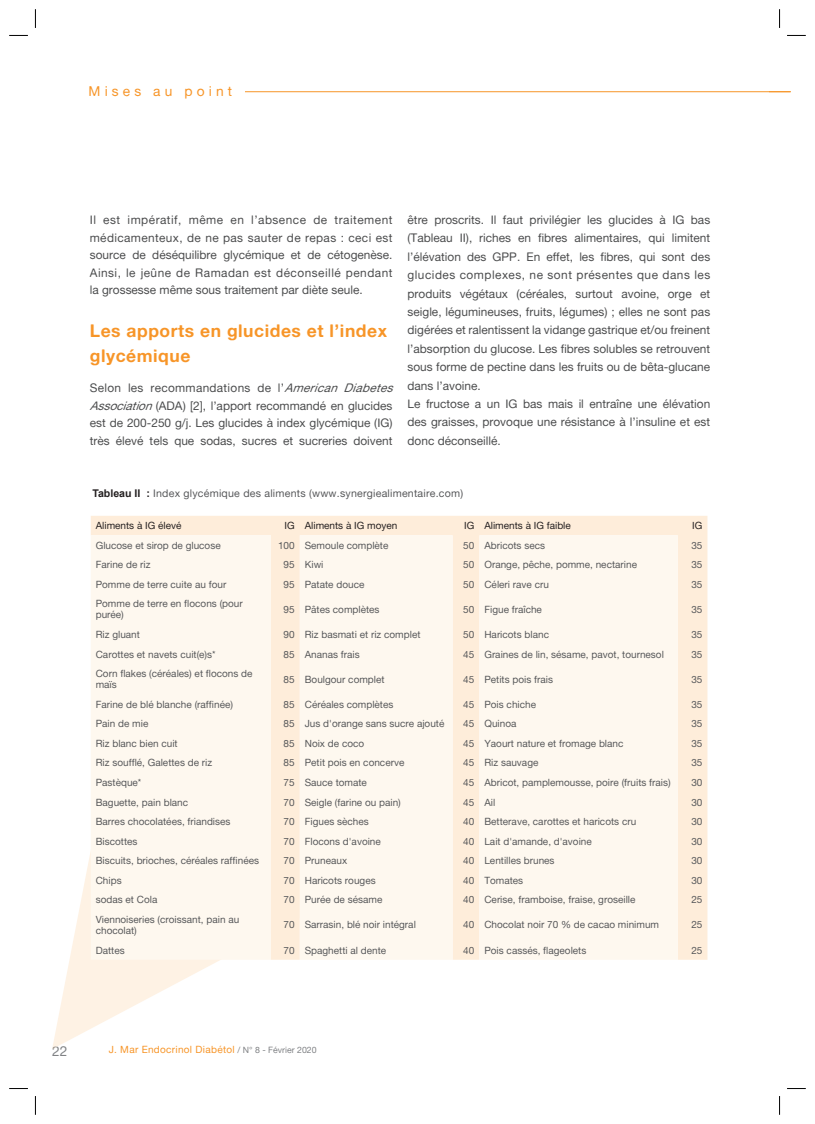
<style>
.page{position:relative;width:815px;height:1124px;background:#fff}
.page>*{position:absolute;margin:0;border:0;box-sizing:border-box;transform-origin:0 0}
.t1{font:17.5px/25px "Alte Haas Grotesk Bold";letter-spacing:.03em;color:#f79528}
.t2{font:13.75px "Alte Haas Grotesk";letter-spacing:.3em;color:#f79528}
.t3{font:13.75px "Alte Haas Grotesk";color:#8d8781}
.t4{font:11.88px/18.4px "Alte Haas Grotesk";color:#4b4c4d}
.t5{font:10.62px "Alte Haas Grotesk";letter-spacing:.02em;color:#57585a}
.t6{font:10px/11.2px "Alte Haas Grotesk";color:#57585a}
.t7{font:10px "Alte Haas Grotesk";color:#231f20}
.t8{font:10px "Alte Haas Grotesk";letter-spacing:.03em;color:#f79528}
.s1{font-style:italic}
.s2{font-family:"Arial";font-weight:700;color:#231f20}
.s3{color:#808285}
.s4{font-size:8.75px;color:#808285}
</style>
<div class="page">
<hr style="left:245px;top:91px;width:545px;height:1px;background:#f79528">
<svg style="left:52px;top:851px;width:281px;height:198px"></svg>
<div style="left:91px;top:516px;width:616px;height:443px;background:#feedda"></div>
<svg style="left:91px;top:535px;width:587px;height:424px;fill:#fef8ef"></svg>
<svg style="left:9px;top:35px;width:19px;height:1px"></svg>
<svg style="left:787px;top:35px;width:19px;height:1px"></svg>
<svg style="left:9px;top:1088px;width:19px;height:1px"></svg>
<svg style="left:787px;top:1088px;width:19px;height:1px"></svg>
<svg style="left:35px;top:9px;width:1px;height:19px"></svg>
<svg style="left:35px;top:1096px;width:1px;height:18px"></svg>
<svg style="left:779px;top:9px;width:1px;height:19px"></svg>
<svg style="left:779px;top:1096px;width:1px;height:18px"></svg>
<h2 class="t2" style="left:89px;top:83px;width:145px">Mises au point</h2>
<p class="t4" style="left:90px;top:211px;width:304px;line-height:17.5px;text-align:justify">Il est impératif, même en l’absence de traitement médicamenteux, de ne pas sauter de repas : ceci est source de déséquilibre glycémique et de cétogenèse.<br>Ainsi, le jeûne de Ramadan est déconseillé pendant la grossesse même sous traitement par diète seule.</p>
<h1 class="t1" style="left:90px;top:318px;width:299px">Les apports en glucides et l’index glycémique</h1>
<p class="t4" style="left:90px;top:379px;width:309px;line-height:17.5px">Selon les recommandations de l’<span class="s1">American Diabetes Association</span>(ADA) [2], l’apport recommandé en glucides est de 200-250 g/j. Les glucides à index glycémique (IG) très élevé tels que sodas, sucres et sucreries doivent</p>
<p class="t4" style="left:408px;top:210px;width:304px">être proscrits. Il faut privilégier les glucides à IG bas (Tableau II), riches en fibres alimentaires, qui limitent l’élévation des GPP. En effet, les fibres, qui sont des glucides complexes, ne sont présentes que dans les produits végétaux (céréales, surtout avoine, orge et seigle, légumineuses, fruits, légumes) ; elles ne sont pas digérées et ralentissent la vidange gastrique et/ou freinent l’absorption du glucose. Les fibres solubles se retrouvent sous forme de pectine dans les fruits ou de bêta-glucane dans l’avoine.<br>Le fructose a un IG bas mais il entraîne une élévation des graisses, provoque une résistance à l’insuline et est donc déconseillé.</p>
<p class="t5" style="left:92px;top:487px;width:372px"><span class="s2">Tableau II :</span> Index glycémique des aliments (www.synergiealimentaire.com)</p>
<p class="t7" style="left:96px;top:519px;width:87px">Aliments à IG élevé</p>
<p class="t7" style="left:285px;top:519px;width:114px">IG Aliments à IG moyen</p>
<p class="t7" style="left:464px;top:519px;width:108px">IG Aliments à IG faible</p>
<p class="t7" style="left:692px;top:519px;width:12px">IG</p>
<p class="t6" style="left:96px;top:539px;width:127px">Glucose et sirop de glucose</p>
<p class="t6" style="left:278px;top:539px;width:112px">100 Semoule complète</p>
<p class="t6" style="left:463px;top:539px;width:83px">50 Abricots secs</p>
<p class="t6" style="left:691px;top:539px;width:13px">35</p>
<p class="t6" style="left:96px;top:558px;width:56px">Farine de riz</p>
<p class="t6" style="left:284px;top:558px;width:41px">95 Kiwi</p>
<p class="t6" style="left:463px;top:558px;width:175px">50 Orange, pêche, pomme, nectarine</p>
<p class="t6" style="left:691px;top:558px;width:13px">35</p>
<p class="t6" style="left:96px;top:578px;width:132px">Pomme de terre cuite au four</p>
<p class="t6" style="left:284px;top:578px;width:82px">95 Patate douce</p>
<p class="t6" style="left:463px;top:578px;width:87px">50 Céleri rave cru</p>
<p class="t6" style="left:691px;top:578px;width:13px">35</p>
<p class="t6" style="left:96px;top:597px;width:149px">Pomme de terre en flocons (pour purée)</p>
<p class="t6" style="left:284px;top:603px;width:97px">95 Pâtes complètes</p>
<p class="t6" style="left:463px;top:603px;width:80px">50 Figue fraîche</p>
<p class="t6" style="left:691px;top:603px;width:13px">35</p>
<p class="t6" style="left:96px;top:628px;width:46px">Riz gluant</p>
<p class="t6" style="left:284px;top:628px;width:138px">90 Riz basmati et riz complet</p>
<p class="t6" style="left:463px;top:628px;width:87px">50 Haricots blanc</p>
<p class="t6" style="left:691px;top:628px;width:13px">35</p>
<p class="t6" style="left:96px;top:648px;width:122px">Carottes et navets cuit(e)s*</p>
<p class="t6" style="left:284px;top:648px;width:78px">85 Ananas frais</p>
<p class="t6" style="left:463px;top:648px;width:202px">45 Graines de lin, sésame, pavot, tournesol</p>
<p class="t6" style="left:691px;top:648px;width:13px">35</p>
<p class="t6" style="left:96px;top:667px;width:158px">Corn flakes (céréales) et flocons de maïs</p>
<p class="t6" style="left:284px;top:673px;width:102px">85 Boulgour complet</p>
<p class="t6" style="left:463px;top:673px;width:91px">45 Petits pois frais</p>
<p class="t6" style="left:691px;top:673px;width:13px">35</p>
<p class="t6" style="left:96px;top:698px;width:139px">Farine de blé blanche (raffinée)</p>
<p class="t6" style="left:284px;top:698px;width:111px">85 Céréales complètes</p>
<p class="t6" style="left:463px;top:698px;width:74px">45 Pois chiche</p>
<p class="t6" style="left:691px;top:698px;width:13px">35</p>
<p class="t6" style="left:96px;top:718px;width:54px">Pain de mie</p>
<p class="t6" style="left:284px;top:718px;width:162px">85 Jus d'orange sans sucre ajouté</p>
<p class="t6" style="left:463px;top:718px;width:55px">45 Quinoa</p>
<p class="t6" style="left:691px;top:718px;width:13px">35</p>
<p class="t6" style="left:96px;top:737px;width:84px">Riz blanc bien cuit</p>
<p class="t6" style="left:284px;top:737px;width:82px">85 Noix de coco</p>
<p class="t6" style="left:463px;top:737px;width:162px">45 Yaourt nature et fromage blanc</p>
<p class="t6" style="left:691px;top:737px;width:13px">35</p>
<p class="t6" style="left:96px;top:757px;width:118px">Riz soufflé, Galettes de riz</p>
<p class="t6" style="left:284px;top:757px;width:122px">85 Petit pois en concerve</p>
<p class="t6" style="left:463px;top:757px;width:77px">45 Riz sauvage</p>
<p class="t6" style="left:691px;top:757px;width:13px">35</p>
<p class="t6" style="left:96px;top:776px;width:47px">Pastèque*</p>
<p class="t6" style="left:284px;top:776px;width:85px">75 Sauce tomate</p>
<p class="t6" style="left:463px;top:776px;width:209px">45 Abricot, pamplemousse, poire (fruits frais)</p>
<p class="t6" style="left:691px;top:776px;width:13px">30</p>
<p class="t6" style="left:96px;top:796px;width:94px">Baguette, pain blanc</p>
<p class="t6" style="left:284px;top:796px;width:119px">70 Seigle (farine ou pain)</p>
<p class="t6" style="left:463px;top:796px;width:34px">45 Ail</p>
<p class="t6" style="left:691px;top:796px;width:13px">30</p>
<p class="t6" style="left:96px;top:815px;width:136px">Barres chocolatées, friandises</p>
<p class="t6" style="left:284px;top:815px;width:87px">70 Figues sèches</p>
<p class="t6" style="left:463px;top:815px;width:174px">40 Betterave, carottes et haricots cru</p>
<p class="t6" style="left:691px;top:815px;width:13px">30</p>
<p class="t6" style="left:96px;top:835px;width:43px">Biscottes</p>
<p class="t6" style="left:284px;top:835px;width:99px">70 Flocons d'avoine</p>
<p class="t6" style="left:463px;top:835px;width:130px">40 Lait d'amande, d'avoine</p>
<p class="t6" style="left:691px;top:835px;width:13px">30</p>
<p class="t6" style="left:96px;top:854px;width:165px">Biscuits, brioches, céréales raffinées</p>
<p class="t6" style="left:284px;top:854px;width:65px">70 Pruneaux</p>
<p class="t6" style="left:463px;top:854px;width:93px">40 Lentilles brunes</p>
<p class="t6" style="left:691px;top:854px;width:13px">30</p>
<p class="t6" style="left:96px;top:874px;width:27px">Chips</p>
<p class="t6" style="left:284px;top:874px;width:94px">70 Haricots rouges</p>
<p class="t6" style="left:463px;top:874px;width:62px">40 Tomates</p>
<p class="t6" style="left:691px;top:874px;width:13px">30</p>
<p class="t6" style="left:96px;top:893px;width:63px">sodas et Cola</p>
<p class="t6" style="left:284px;top:893px;width:100px">70 Purée de sésame</p>
<p class="t6" style="left:463px;top:893px;width:174px">40 Cerise, framboise, fraise, groseille</p>
<p class="t6" style="left:691px;top:893px;width:13px">25</p>
<p class="t6" style="left:96px;top:913px;width:145px">Viennoiseries (croissant, pain au chocolat)</p>
<p class="t6" style="left:284px;top:918px;width:134px">70 Sarrasin, blé noir intégral</p>
<p class="t6" style="left:463px;top:918px;width:197px">40 Chocolat noir 70 % de cacao minimum</p>
<p class="t6" style="left:691px;top:918px;width:13px">25</p>
<p class="t6" style="left:96px;top:944px;width:31px">Dattes</p>
<p class="t6" style="left:284px;top:944px;width:104px">70 Spaghetti al dente</p>
<p class="t6" style="left:463px;top:944px;width:125px">40 Pois cassés, flageolets</p>
<p class="t6" style="left:691px;top:944px;width:13px">25</p>
<h2 class="t3" style="left:52px;top:1043px;width:17px">2<span class="s3">2</span></h2>
<p class="t8" style="left:109px;top:1043px;width:209px">J. Mar Endocrinol Diabétol <span class="s4">/ N° 8 - Février 2020</span></p>
</div>
